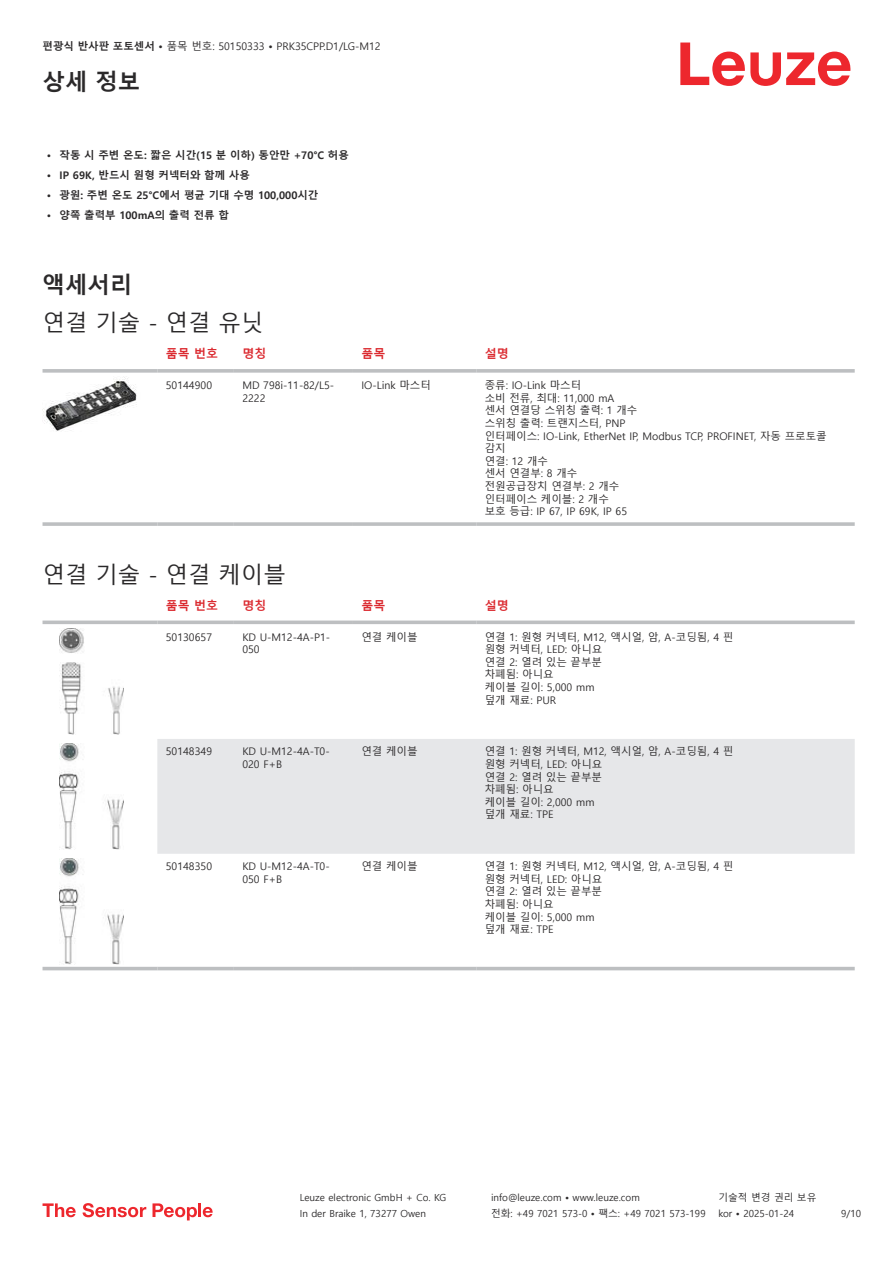
<style>
.page{position:relative;width:893px;height:1263px;background:#fff}
.page>*{position:absolute;margin:0;border:0;box-sizing:border-box;transform-origin:0 0}
.t1{font:22.5px "Malgun Gothic";color:#2b292a}
.t2{font:700 22.5px "Malgun Gothic";color:#2b292a}
.t3{font:700 12px "Malgun Gothic";color:#db2a30}
.t4{font:10.5px/12.6px "Malgun Gothic";color:#2b292a}
.t5{font:700 10.5px "Malgun Gothic";color:#2b292a}
.t6{font:9.75px "Malgun Gothic";color:#2b292a}
.s1{font-weight:700}
</style>
<div class="page">
<svg style="left:680px;top:43px;width:170px;height:43px"></svg>
<svg style="left:43px;top:369px;width:114px;height:4px"></svg>
<svg style="left:157px;top:369px;width:77px;height:4px"></svg>
<svg style="left:234px;top:369px;width:119px;height:4px"></svg>
<svg style="left:353px;top:369px;width:123px;height:4px"></svg>
<svg style="left:476px;top:369px;width:379px;height:4px;background:#c3c5c7"></svg>
<svg style="left:43px;top:522px;width:114px;height:4px"></svg>
<hr style="left:157px;top:522px;width:77px;height:4px;background:#c5c7c8">
<svg style="left:234px;top:522px;width:119px;height:4px"></svg>
<svg style="left:353px;top:522px;width:123px;height:4px"></svg>
<hr style="left:476px;top:522px;width:379px;height:4px;background:#c5c7c8">
<img style="left:43px;top:377px;width:94px;height:54px">
<svg style="left:43px;top:849px;width:812px;height:122px"></svg>
<div style="left:157px;top:739px;width:698px;height:115px;background:#e6e7e9"></div>
<svg style="left:43px;top:620px;width:114px;height:4px"></svg>
<svg style="left:157px;top:620px;width:77px;height:4px"></svg>
<svg style="left:234px;top:620px;width:119px;height:4px"></svg>
<svg style="left:353px;top:620px;width:123px;height:4px"></svg>
<svg style="left:476px;top:620px;width:379px;height:4px;background:#c6c7c9"></svg>
<hr style="left:43px;top:967px;width:114px;height:3px;background:#bdbfc1">
<hr style="left:157px;top:967px;width:77px;height:3px;background:#bdbfc1">
<hr style="left:234px;top:967px;width:119px;height:3px;background:#bdbfc1">
<hr style="left:353px;top:967px;width:123px;height:3px;background:#bdbfc1">
<hr style="left:476px;top:967px;width:379px;height:3px;background:#bdbfc1">
<img style="left:59px;top:628px;width:65px;height:107px">
<img style="left:59px;top:743px;width:65px;height:106px">
<img style="left:59px;top:858px;width:65px;height:106px">
<svg style="left:43px;top:1203px;width:33px;height:14px"></svg>
<svg style="left:83px;top:1203px;width:63px;height:14px"></svg>
<svg style="left:153px;top:1203px;width:44px;height:17px"></svg>
<hr style="left:198px;top:1203px;width:3px;height:14px;background:#ed272d">
<svg style="left:203px;top:1207px;width:10px;height:10px"></svg>
<p class="t4" style="left:43px;top:40px;width:340px"><span class="s1">편광식 반사판 포토센서 •</span> 품목 번호: 50150333 <span class="s1">•</span> PRK35CPP.D1/LG-M12</p>
<h1 class="t2" style="left:43px;top:69px;width:99px">상세 정보</h1>
<p class="t5" style="left:47px;top:148px;width:304px">• 작동 시 주변 온도: 짧은 시간(15 분 이하) 동안만 +70°C 허용</p>
<p class="t5" style="left:47px;top:169px;width:205px">• IP 69K, 반드시 원형 커넥터와 함께 사용</p>
<p class="t5" style="left:47px;top:189px;width:273px">• 광원: 주변 온도 25°C에서 평균 기대 수명 100,000시간</p>
<p class="t5" style="left:47px;top:209px;width:184px">• 양쪽 출력부 100mA의 출력 전류 합</p>
<h1 class="t2" style="left:43px;top:271px;width:91px">액세서리</h1>
<h1 class="t1" style="left:43px;top:310px;width:222px">연결 기술 - 연결 유닛</h1>
<p class="t3" style="left:166px;top:347px;width:54px">품목 번호</p>
<p class="t3" style="left:242px;top:347px;width:25px">명칭</p>
<p class="t3" style="left:361px;top:347px;width:25px">품목</p>
<p class="t3" style="left:485px;top:347px;width:25px">설명</p>
<p class="t4" style="left:166px;top:379px;width:48px">50144900</p>
<p class="t4" style="left:242px;top:379px;width:93px">MD 798i-11-82/L5-<br>2222</p>
<p class="t4" style="left:361px;top:379px;width:71px">IO-Link 마스터</p>
<p class="t4" style="left:485px;top:379px;width:343px">종류: IO-Link 마스터<br>소비 전류, 최대: 11,000 mA<br>센서 연결당 스위칭 출력: 1 개수<br>스위칭 출력: 트랜지스터, PNP<br>인터페이스: IO-Link, EtherNet IP, Modbus TCP, PROFINET, 자동 프로토콜 감지<br>연결: 12 개수<br>센서 연결부: 8 개수<br>전원공급장치 연결부: 2 개수<br>인터페이스 케이블: 2 개수<br>보호 등급: IP 67, IP 69K, IP 65</p>
<h1 class="t1" style="left:43px;top:562px;width:245px">연결 기술 - 연결 케이블</h1>
<p class="t3" style="left:166px;top:598px;width:54px">품목 번호</p>
<p class="t3" style="left:242px;top:598px;width:25px">명칭</p>
<p class="t3" style="left:361px;top:598px;width:25px">품목</p>
<p class="t3" style="left:485px;top:598px;width:25px">설명</p>
<p class="t4" style="left:166px;top:631px;width:48px">50130657</p>
<p class="t4" style="left:242px;top:631px;width:89px">KD U-M12-4A-P1-<br>050</p>
<p class="t4" style="left:361px;top:631px;width:58px">연결 케이블</p>
<p class="t4" style="left:485px;top:631px;width:250px">연결 1: 원형 커넥터, M12, 액시얼, 암, A-코딩됨, 4 핀 원형 커넥터, LED: 아니요<br>연결 2: 열려 있는 끝부분<br>차폐됨: 아니요<br>케이블 길이: 5,000 mm<br>덮개 재료: PUR</p>
<p class="t4" style="left:166px;top:745px;width:48px">50148349</p>
<p class="t4" style="left:242px;top:745px;width:89px">KD U-M12-4A-T0-<br>020 F+B</p>
<p class="t4" style="left:361px;top:745px;width:58px">연결 케이블</p>
<p class="t4" style="left:485px;top:745px;width:250px">연결 1: 원형 커넥터, M12, 액시얼, 암, A-코딩됨, 4 핀 원형 커넥터, LED: 아니요<br>연결 2: 열려 있는 끝부분<br>차폐됨: 아니요<br>케이블 길이: 2,000 mm<br>덮개 재료: TPE</p>
<p class="t4" style="left:166px;top:860px;width:48px">50148350</p>
<p class="t4" style="left:242px;top:860px;width:89px">KD U-M12-4A-T0-<br>050 F+B</p>
<p class="t4" style="left:361px;top:860px;width:58px">연결 케이블</p>
<p class="t4" style="left:485px;top:860px;width:250px">연결 1: 원형 커넥터, M12, 액시얼, 암, A-코딩됨, 4 핀 원형 커넥터, LED: 아니요<br>연결 2: 열려 있는 끝부분<br>차폐됨: 아니요<br>케이블 길이: 5,000 mm<br>덮개 재료: TPE</p>
<p class="t6" style="left:300px;top:1192px;width:148px">Leuze electronic GmbH + Co. KG</p>
<p class="t6" style="left:491px;top:1192px;width:150px">info@leuze.com • www.leuze.com</p>
<p class="t6" style="left:718px;top:1192px;width:100px">기술적 변경 권리 보유</p>
<p class="t6" style="left:300px;top:1208px;width:128px">In der Braike 1, 73277 Owen</p>
<p class="t6" style="left:491px;top:1208px;width:216px">전화: +49 7021 573-0 • 팩스: +49 7021 573-199</p>
<p class="t6" style="left:718px;top:1208px;width:77px">kor • 2025-01-24</p>
<p class="t6" style="left:841px;top:1208px;width:21px">9/10</p>
</div>
